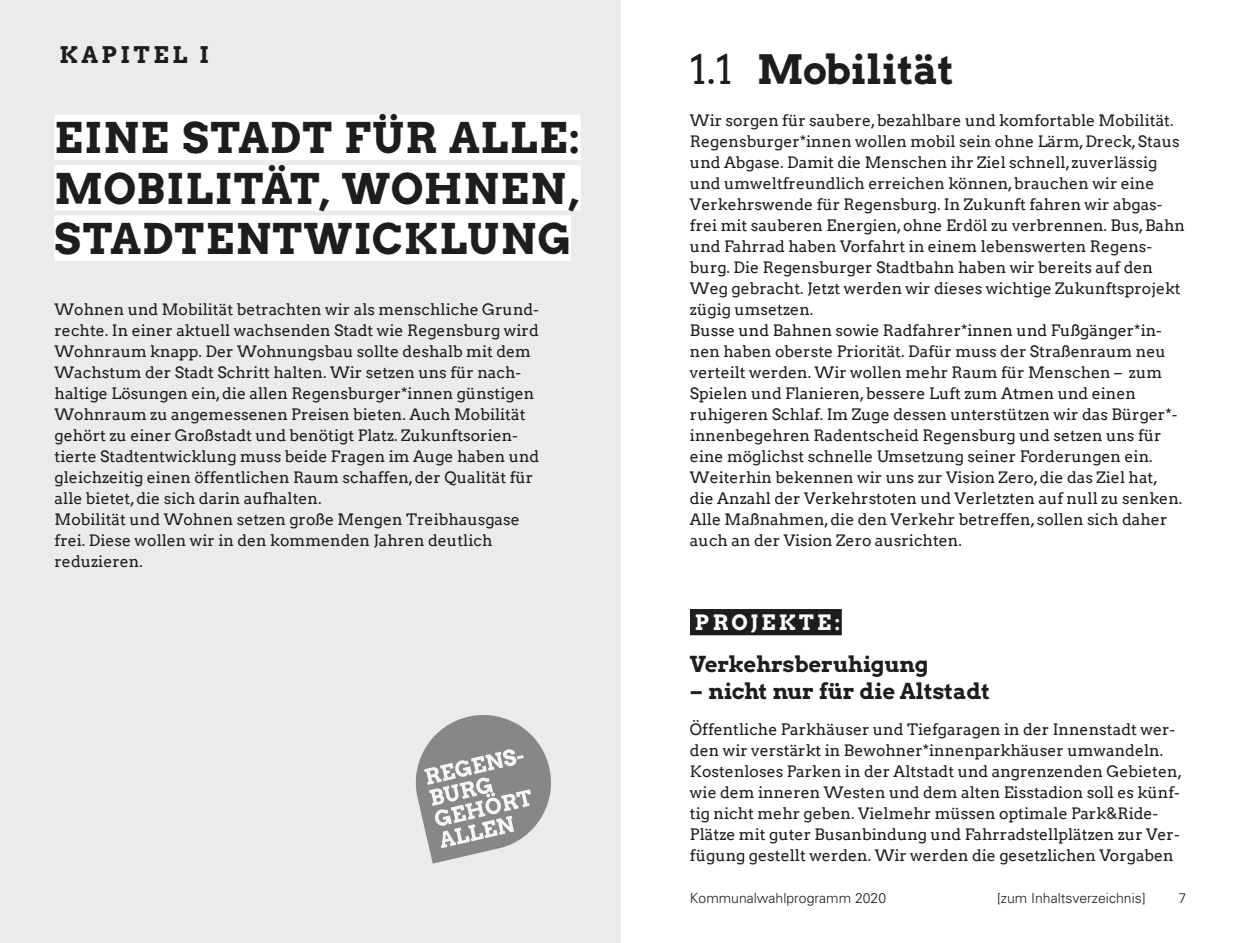
<style>
.page{position:relative;width:1241px;height:943px;background:#fff}
.page>*{position:absolute;margin:0;border:0;box-sizing:border-box;transform-origin:0 0}
.t1{font:42px/50.4px "Arvo Gruen";letter-spacing:.035em;color:#1d1d1b;text-align:justify}
.t2{font:40.25px "Arvo Gruen";color:#1d1d1b}
.t3{font:22.75px "Arvo Gruen";letter-spacing:.16em;color:#1d1d1b}
.t4{font:21.88px "Arvo Gruen";color:#1d1d1b}
.t5{font:21px "Arvo Gruen";letter-spacing:.16em;color:#fff}
.t6{font:15.75px/21px "Arvo";color:#1d1d1b}
.t7{font:300 14px "Univers";color:#1d1d1b}
.s1{font-family:"Arvo"}
</style>
<div class="page">
<div style="left:690px;top:609px;width:151px;height:26px;background:#1d1d1b"></div>
<div style="left:0;top:0;width:620px;height:943px;background:#ebebeb"></div>
<div style="left:55px;top:115px;width:525px;height:45px;background:#fff"></div>
<div style="left:55px;top:165px;width:525px;height:45px;background:#fff"></div>
<div style="left:55px;top:215px;width:516px;height:46px;background:#fff"></div>
<svg style="left:416px;top:715px;width:135px;height:148px"></svg>
<h3 class="t3" style="left:60px;top:39px;width:151px">KAPITEL I</h3>
<h1 class="t1" style="left:55px;top:111px;width:527px">EINE STADT FÜR ALLE:<br>MOBILITÄT, WOHNEN, STADTENTWICKLUNG</h1>
<p class="t6" style="left:55px;top:299px;width:486px">Wohnen und Mobilität betrachten wir als menschliche Grund&shy;rechte. In einer aktuell wachsenden Stadt wie Regensburg wird Wohnraum knapp. Der Wohnungsbau sollte deshalb mit dem Wachstum der Stadt Schritt halten. Wir setzen uns für nach&shy;haltige Lösungen ein, die allen Regensburger*innen günstigen Wohnraum zu angemessenen Preisen bieten. Auch Mobilität gehört zu einer Großstadt und benötigt Platz. Zukunftsorien&shy;tierte Stadtentwicklung muss beide Fragen im Auge haben und gleichzeitig einen öffentlichen Raum schaffen, der Qualität für alle bietet, die sich darin aufhalten.<br>Mobilität und Wohnen setzen große Mengen Treibhausgase frei. Diese wollen wir in den kommenden Jahren deutlich reduzieren.</p>
<h2 class="t2" style="left:690px;top:41px;width:265px"><span class="s1">1.1</span> Mobilität</h2>
<p class="t6" style="left:690px;top:110px;width:496px">Wir sorgen für saubere, bezahlbare und komfortable Mobilität.<br>Regensburger*innen wollen mobil sein ohne Lärm, Dreck, Staus und Abgase. Damit die Menschen ihr Ziel schnell, zuverlässig und umweltfreundlich erreichen können, brauchen wir eine Verkehrswende für Regensburg. In Zukunft fahren wir abgas&shy;frei mit sauberen Energien, ohne Erdöl zu verbrennen. Bus, Bahn und Fahrrad haben Vorfahrt in einem lebenswerten Regens&shy;burg. Die Regensburger Stadtbahn haben wir bereits auf den Weg gebracht. Jetzt werden wir dieses wichtige Zukunftsprojekt zügig umsetzen.<br>Busse und Bahnen sowie Radfahrer*innen und Fußgänger*in&shy;nen haben oberste Priorität. Dafür muss der Straßenraum neu verteilt werden. Wir wollen mehr Raum für Menschen – zum Spielen und Flanieren, bessere Luft zum Atmen und einen ruhigeren Schlaf. Im Zuge dessen unterstützen wir das Bürger*- innenbegehren Radentscheid Regensburg und setzen uns für eine möglichst schnelle Umsetzung seiner Forderungen ein.<br>Weiterhin bekennen wir uns zur Vision Zero, die das Ziel hat, die Anzahl der Verkehrstoten und Verletzten auf null zu senken.<br>Alle Maßnahmen, die den Verkehr betreffen, sollen sich daher auch an der Vision Zero ausrichten.</p>
<h3 class="t5" style="left:694px;top:608px;width:147px">PROJEKTE:</h3>
<h3 class="t4" style="left:690px;top:649px;width:240px">Verkehrsberuhigung</h3>
<h3 class="t4" style="left:690px;top:675px;width:301px">– nicht nur für die Altstadt</h3>
<p class="t6" style="left:690px;top:719px;width:493px">Öffentliche Parkhäuser und Tiefgaragen in der Innenstadt wer&shy;den wir verstärkt in Bewohner*innenparkhäuser umwandeln.<br>Kostenloses Parken in der Altstadt und angrenzenden Gebieten, wie dem inneren Westen und dem alten Eisstadion soll es künf&shy;tig nicht mehr geben. Vielmehr müssen optimale Park&amp;Ride-Plätze mit guter Busanbindung und Fahrradstellplätzen zur Ver&shy;fügung gestellt werden. Wir werden die gesetzlichen Vorgaben</p>
<p class="t7" style="left:690px;top:890px;width:198px">Kommunalwahlprogramm 2020</p>
<p class="t7" style="left:996px;top:890px;width:150px">[zum Inhaltsverzeichnis]</p>
<p class="t7" style="left:1178px;top:890px;width:9px">7</p>
</div>
